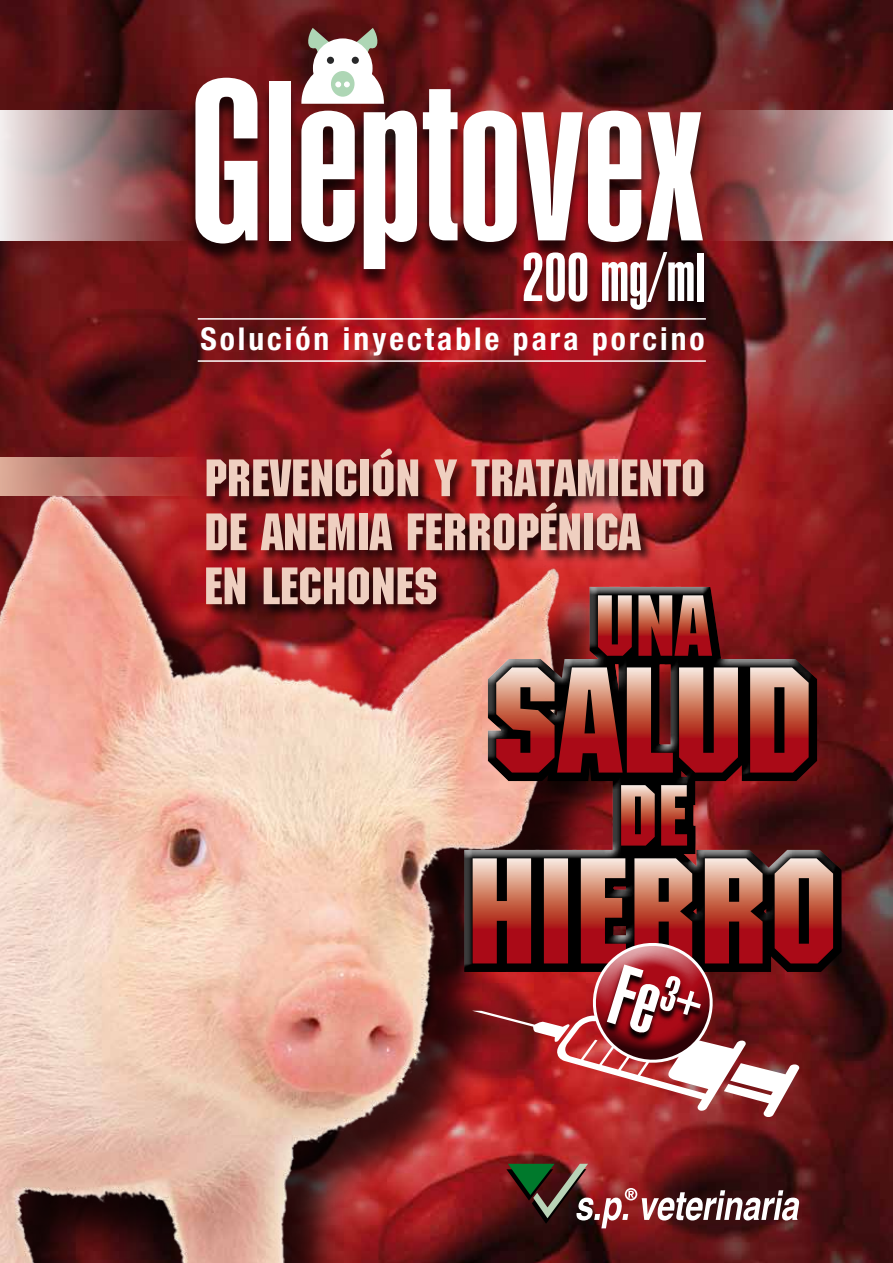
<style>
.page{position:relative;width:893px;height:1263px;background:#fff}
.page>*{position:absolute;margin:0;border:0;box-sizing:border-box;transform-origin:0 0}
.t1{font:900 extra-condensed 224.1px "Helvetica";color:#fff}
.t2{font:146.55px "Machine";color:#fff}
.t3{font:84.3px "Machine";color:#fff}
.t4{font:900 extra-condensed 84.15px "Helvetica";color:#fff}
.t5{font:900 extra-condensed 67.5px "Helvetica";color:#fff}
.t6{font:51.15px/54px "Machine";color:#efcfc0}
.t7{font:700 condensed 31.5px "Helvetica Neue";letter-spacing:.095em;color:#fff}
</style>
<div class="page">
<img style="left:0;top:0;width:893px;height:1263px">
<img style="left:0;top:461px;width:738px;height:802px">
<svg style="left:712px;top:111px;width:181px;height:130px;background:#b18788"></svg>
<svg style="left:0;top:111px;width:187px;height:130px;background:#a58182"></svg>
<div style="left:187px;top:81px;width:525px;height:210px;background:#000;opacity:.75"></div>
<div style="left:515px;top:255px;width:196px;height:73px;background:#000;opacity:.75"></div>
<svg style="left:300px;top:26px;width:85px;height:79px"></svg>
<div style="left:327px;top:57px;width:7px;height:7px;background:#282829;border-radius:50%"></div>
<div style="left:352px;top:57px;width:7px;height:7px;background:#282829;border-radius:50%"></div>
<div style="left:206px;top:448px;width:511px;height:169px;background:#000;opacity:.75"></div>
<svg style="left:506px;top:1164px;width:294px;height:64px;background:#6a3d3b"></svg>
<hr style="left:198px;top:318px;width:508px;height:2px;background:#fff">
<hr style="left:198px;top:360px;width:508px;height:2px;background:#fff">
<svg style="left:0;top:457px;width:198px;height:39px;background:#ba635b"></svg>
<svg style="left:456px;top:576px;width:401px;height:541px;background:#592423"></svg>
<svg style="left:602px;top:966px;width:103px;height:77px;background:#741119"></svg>
<h1 class="t1" style="left:189px;top:33px;width:516px">Gleptovex</h1>
<h3 class="t5" style="left:522px;top:239px;width:185px">200 mg/ml</h3>
<p class="t7" style="left:200px;top:319px;width:506px">Solución inyectable para porcino</p>
<p class="t6" style="left:204px;top:453px;width:503px">PREVENCIÓN Y TRATAMIENTO<br>DE ANEMIA FERROPÉNICA<br>EN LECHONES</p>
<h3 class="t3" style="left:595px;top:577px;width:118px">UNA</h3>
<h2 class="t2" style="left:491px;top:636px;width:324px">SALUD</h2>
<h3 class="t3" style="left:617px;top:767px;width:72px">DE</h3>
<h2 class="t2" style="left:467px;top:827px;width:374px">HIERRO</h2>
<h3 class="t4" style="left:627px;top:946px;width:89px;rotate:17deg">Fe<sup>3+</sup></h3>
</div>
